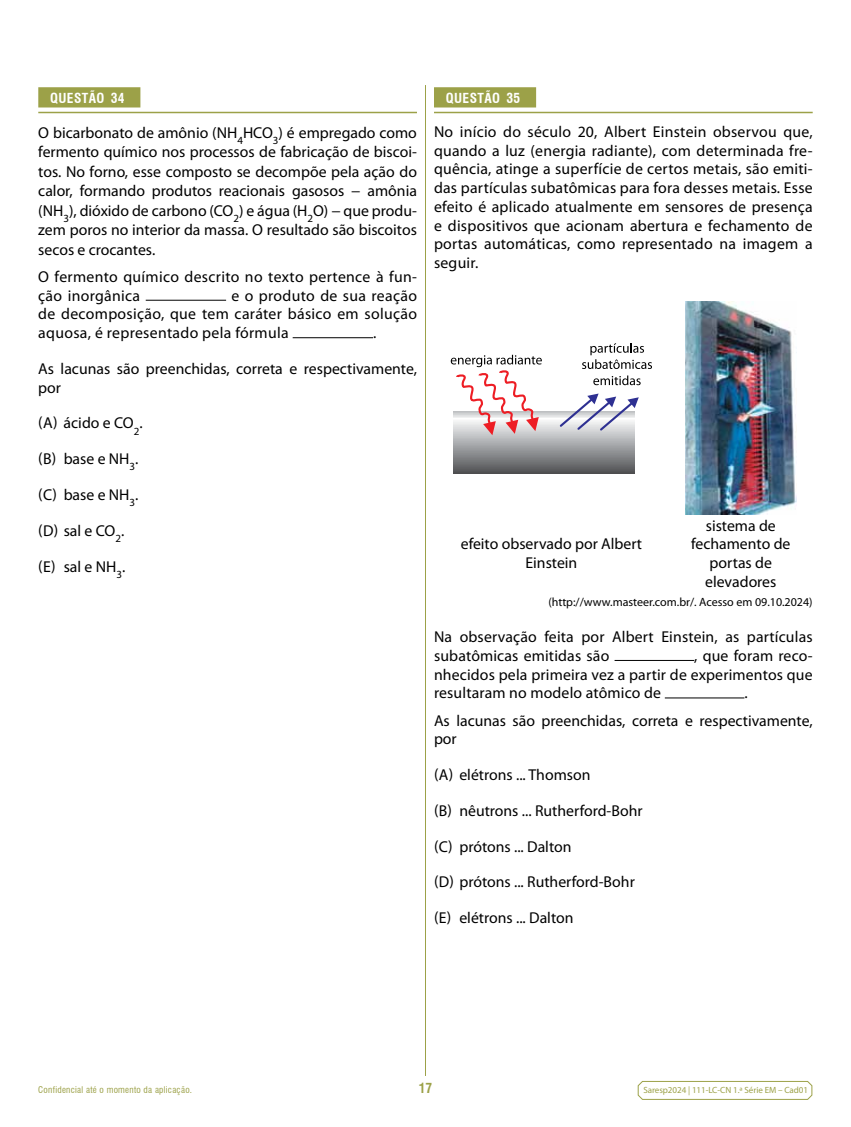
<style>
.page{position:relative;width:851px;height:1127px;background:#fff}
.page>*{position:absolute;margin:0;border:0;box-sizing:border-box;transform-origin:0 0}
.t1{font:15.75px/18.8px "Myriad Pro";color:#000;text-align:justify}
.t2{font:15.75px/18.8px "Myriad Pro";letter-spacing:.02em;color:#000}
.t3{font:700 condensed 13.5px "Swiss 721 BT";letter-spacing:.03em;color:#fff}
.t4{font:700 condensed 13.5px "Swiss 721 BT";color:#9ca148}
.t5{font:12px "Myriad Pro";color:#000}
.t6{font:9px "Myriad Pro";letter-spacing:-.005em;color:#9ca148}
.t7{font:condensed 9px "Swiss 721 BT";letter-spacing:.03em;color:#9ca148}
</style>
<div class="page">
<svg style="left:637px;top:1080px;width:175px;height:20px"></svg>
<hr style="left:425px;top:85px;width:1px;height:991px;background:#9ca148">
<div style="left:434px;top:87px;width:102px;height:20px;background:#9ca148"></div>
<hr style="left:434px;top:112px;width:378px;height:1px;background:#9ca148">
<hr style="left:614px;top:660px;width:80px;height:1px;background:#000">
<hr style="left:664px;top:697px;width:80px;height:1px;background:#000">
<hr style="left:453px;top:473px;width:181px;height:1px;background:#4d4d4f">
<hr style="left:453px;top:472px;width:181px;height:1px;background:#515153">
<hr style="left:453px;top:471px;width:181px;height:1px;background:#535456">
<hr style="left:453px;top:470px;width:181px;height:1px;background:#58585b">
<hr style="left:453px;top:469px;width:181px;height:1px;background:#5a5b5d">
<hr style="left:453px;top:468px;width:181px;height:1px;background:#5e5f61">
<hr style="left:453px;top:467px;width:181px;height:1px;background:#606164">
<hr style="left:453px;top:466px;width:181px;height:1px;background:#646568">
<hr style="left:453px;top:465px;width:181px;height:1px;background:#696a6c">
<hr style="left:453px;top:464px;width:181px;height:1px;background:#6b6c6e">
<hr style="left:453px;top:463px;width:181px;height:1px;background:#6e7072">
<hr style="left:453px;top:462px;width:181px;height:1px;background:#707274">
<hr style="left:453px;top:461px;width:181px;height:1px;background:#747678">
<hr style="left:453px;top:460px;width:181px;height:1px;background:#76787a">
<hr style="left:453px;top:459px;width:181px;height:1px;background:#7a7c7e">
<hr style="left:453px;top:458px;width:181px;height:1px;background:#7e8082">
<hr style="left:453px;top:457px;width:181px;height:1px;background:#808184">
<hr style="left:453px;top:456px;width:181px;height:1px;background:#838588">
<hr style="left:453px;top:455px;width:181px;height:1px;background:#85878a">
<hr style="left:453px;top:454px;width:181px;height:1px;background:#898b8e">
<hr style="left:453px;top:453px;width:181px;height:1px;background:#8b8d8f">
<hr style="left:453px;top:452px;width:181px;height:1px;background:#8f9193">
<hr style="left:453px;top:451px;width:181px;height:1px;background:#929497">
<hr style="left:453px;top:450px;width:181px;height:1px;background:#949699">
<hr style="left:453px;top:449px;width:181px;height:1px;background:#989a9d">
<hr style="left:453px;top:448px;width:181px;height:1px;background:#9a9c9f">
<hr style="left:453px;top:447px;width:181px;height:1px;background:#9ea0a3">
<hr style="left:453px;top:446px;width:181px;height:1px;background:#a2a4a7">
<hr style="left:453px;top:445px;width:181px;height:1px;background:#a4a6a9">
<hr style="left:453px;top:444px;width:181px;height:1px;background:#a8aaad">
<hr style="left:453px;top:443px;width:181px;height:1px;background:#aaacaf">
<hr style="left:453px;top:442px;width:181px;height:1px;background:#aeb0b3">
<hr style="left:453px;top:441px;width:181px;height:1px;background:#b0b2b5">
<hr style="left:453px;top:440px;width:181px;height:1px;background:#b4b6b9">
<hr style="left:453px;top:439px;width:181px;height:1px;background:#b8babd">
<hr style="left:453px;top:438px;width:181px;height:1px;background:#babcbe">
<hr style="left:453px;top:437px;width:181px;height:1px;background:#bfc1c3">
<hr style="left:453px;top:436px;width:181px;height:1px;background:#c1c3c5">
<hr style="left:453px;top:435px;width:181px;height:1px;background:#c5c7c9">
<hr style="left:453px;top:434px;width:181px;height:1px;background:#c7c9cb">
<hr style="left:453px;top:433px;width:181px;height:1px;background:#cbcdcf">
<hr style="left:453px;top:432px;width:181px;height:1px;background:#d0d1d3">
<hr style="left:453px;top:431px;width:181px;height:1px;background:#d2d3d5">
<hr style="left:453px;top:430px;width:181px;height:1px;background:#d6d7d8">
<hr style="left:453px;top:429px;width:181px;height:1px;background:#d8d9db">
<hr style="left:453px;top:428px;width:181px;height:1px;background:#dcdddf">
<hr style="left:453px;top:427px;width:181px;height:1px;background:#dedfe0">
<hr style="left:453px;top:426px;width:181px;height:1px;background:#e2e3e4">
<hr style="left:453px;top:425px;width:181px;height:1px;background:#e7e7e8">
<hr style="left:453px;top:424px;width:181px;height:1px;background:#e9eaea">
<hr style="left:453px;top:423px;width:181px;height:1px;background:#edeeee">
<hr style="left:453px;top:422px;width:181px;height:1px;background:#eff0f0">
<hr style="left:453px;top:421px;width:181px;height:1px;background:#f3f4f4">
<hr style="left:453px;top:420px;width:181px;height:1px;background:#f6f6f6">
<hr style="left:453px;top:419px;width:181px;height:1px;background:#fbfbfb">
<hr style="left:453px;top:418px;width:181px;height:1px;background:#f6f7f7">
<hr style="left:453px;top:417px;width:181px;height:1px;background:#f0f1f1">
<hr style="left:453px;top:416px;width:181px;height:1px;background:#e5e6e7">
<hr style="left:453px;top:415px;width:181px;height:1px;background:#e0e1e2">
<hr style="left:453px;top:414px;width:181px;height:1px;background:#d4d6d7">
<hr style="left:453px;top:413px;width:181px;height:1px;background:#c9cbcd">
<hr style="left:453px;top:412px;width:181px;height:1px;background:#bec0c2">
<svg style="left:557px;top:393px;width:81px;height:39px"></svg>
<svg style="left:450px;top:355px;width:92px;height:80px"></svg>
<svg style="left:582px;top:343px;width:70px;height:26px"></svg>
<svg style="left:593px;top:375px;width:47px;height:10px"></svg>
<img style="left:685px;top:302px;width:111px;height:212px">
<div style="left:38px;top:87px;width:102px;height:20px;background:#9ca148"></div>
<hr style="left:38px;top:112px;width:379px;height:1px;background:#9ca148">
<hr style="left:146px;top:300px;width:80px;height:1px;background:#000">
<hr style="left:292px;top:337px;width:81px;height:1px;background:#000">
<p class="t3" style="left:50px;top:90px;width:76px">QUESTÃO 34</p>
<p class="t1" style="left:38px;top:122px;width:380px;line-height:19.5px">O bicarbonato de amônio (NH<sub>4</sub>HCO<sub>3</sub>) é empregado como fermento químico nos processos de fabricação de biscoi&shy;tos. No forno, esse composto se decompõe pela ação do calor, formando produtos reacionais gasosos − amônia (NH<sub>3</sub>), dióxido de carbono (CO<sub>2</sub>) e água (H<sub>2</sub>O) − que produ&shy;zem poros no interior da massa. O resultado são biscoitos secos e crocantes.</p>
<p class="t2" style="left:38px;top:267px;width:380px">O fermento químico descrito no texto pertence à fun&shy;ção inorgânica</p>
<p class="t1" style="left:38px;top:286px;width:380px;text-indent:193px">e o produto de sua reação de decomposição, que tem caráter básico em solução aquosa, é representado pela fórmula</p>
<p class="t1" style="left:373px;top:323px;width:5px">.</p>
<p class="t1" style="left:38px;top:359px;width:380px">As lacunas são preenchidas, correta e respectivamente, por</p>
<p class="t1" style="left:38px;top:413px;width:106px">(A) ácido e CO<sub>2</sub>.</p>
<p class="t1" style="left:38px;top:449px;width:102px">(B) base e NH<sub>3</sub>.</p>
<p class="t1" style="left:38px;top:485px;width:102px">(C) base e NH<sub>3</sub>.</p>
<p class="t1" style="left:38px;top:521px;width:88px">(D) sal e CO<sub>2</sub>.</p>
<p class="t1" style="left:38px;top:557px;width:88px">(E) sal e NH<sub>3</sub>.</p>
<p class="t3" style="left:446px;top:90px;width:76px">QUESTÃO 35</p>
<p class="t1" style="left:434px;top:122px;width:380px">No início do século 20, Albert Einstein observou que, quando a luz (energia radiante), com determinada fre&shy;quência, atinge a superfície de certos metais, são emiti&shy;das partículas subatômicas para fora desses metais. Esse efeito é aplicado atualmente em sensores de presença e dispositivos que acionam abertura e fechamento de portas automáticas, como representado na imagem a seguir.</p>
<p class="t1" style="left:691px;top:516px;width:101px;text-align:center">sistema de fechamento de portas de elevadores</p>
<p class="t5" style="left:548px;top:595px;width:266px">(http://www.masteer.com.br/. Acesso em 09.10.2024)</p>
<p class="t1" style="left:434px;top:627px;width:380px">Na observação feita por Albert Einstein, as partículas subatômicas emitidas são</p>
<p class="t1" style="left:460px;top:534px;width:183px;text-align:center">efeito observado por Albert<br>Einstein</p>
<p class="t1" style="left:434px;top:646px;width:380px;text-indent:260px">, que foram reco&shy;nhecidos pela primeira vez a partir de experimentos que resultaram no modelo atômico de</p>
<p class="t1" style="left:434px;top:679px;width:380px;line-height:27.3px;text-indent:310px">.<br>As lacunas são preenchidas, correta e respectivamente,</p>
<p class="t1" style="left:434px;top:729px;width:24px">por</p>
<p class="t1" style="left:434px;top:765px;width:158px">(A) elétrons ... Thomson</p>
<p class="t1" style="left:434px;top:801px;width:210px">(B) nêutrons ... Rutherford-Bohr</p>
<p class="t1" style="left:434px;top:837px;width:139px">(C) prótons ... Dalton</p>
<p class="t1" style="left:434px;top:872px;width:202px">(D) prótons ... Rutherford-Bohr</p>
<p class="t1" style="left:434px;top:908px;width:141px">(E) elétrons ... Dalton</p>
<p class="t7" style="left:38px;top:1084px;width:155px">Confidencial até o momento da aplicação.</p>
<p class="t4" style="left:418px;top:1079px;width:15px">17</p>
<p class="t6" style="left:643px;top:1085px;width:166px">Saresp2024 | 111-LC-CN 1.ª Série EM – Cad01</p>
</div>
